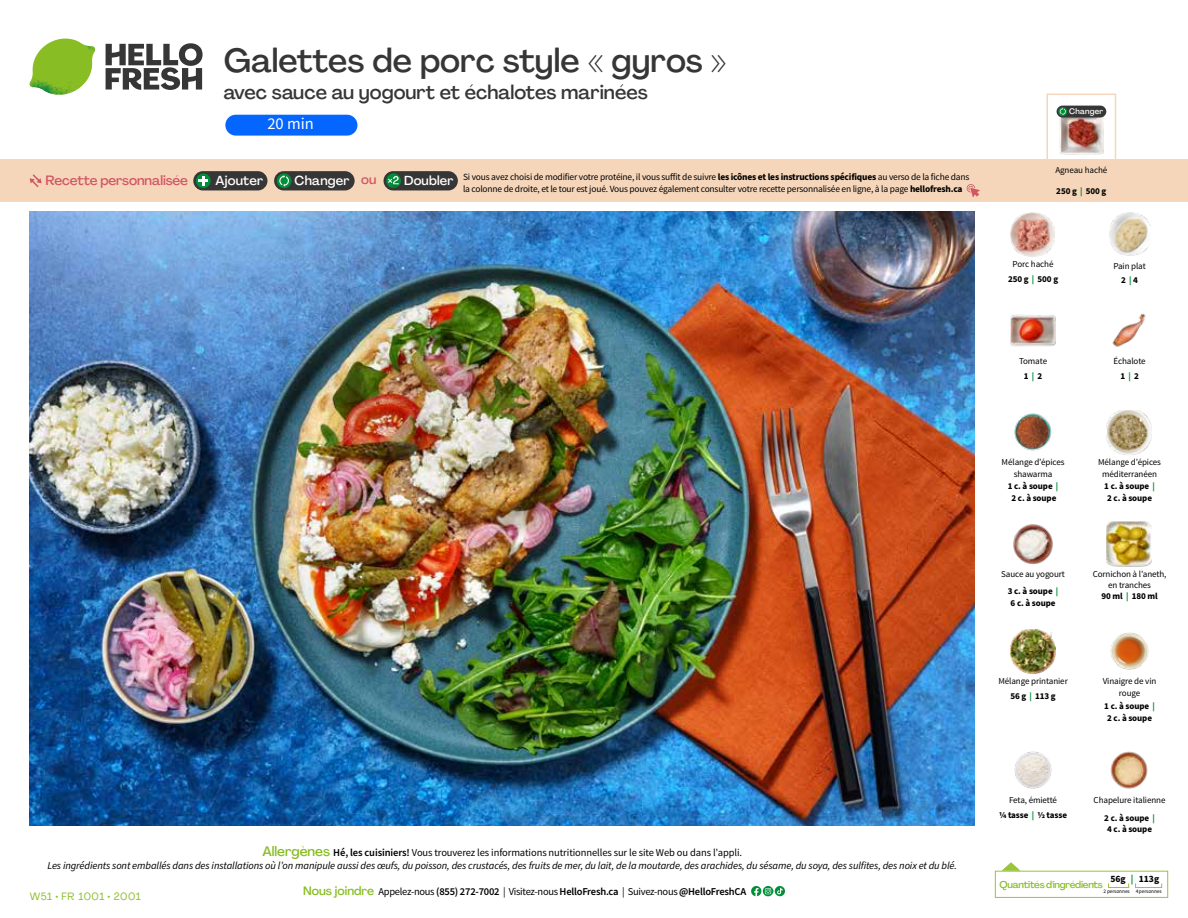
<style>
.page{position:relative;width:1188px;height:918px;background:#fff}
.page>*{position:absolute;margin:0;border:0;box-sizing:border-box;transform-origin:0 0}
.t1{font:500 33px "Agrandir";color:#373636}
.t2{font:500 19.5px "Agrandir";color:#373636}
.t3{font:16.5px "Source Sans Pro";color:#fff}
.t4{font:500 13.35px "Agrandir";letter-spacing:-.01em;color:#d25764}
.t5{font:500 12.9px "Agrandir";letter-spacing:.015em;color:#fff}
.t6{font:italic 10.5px/13.5px "Source Sans Pro";letter-spacing:-.01em;color:#000;text-align:center}
.t7{font:600 10.5px "Source Sans Pro";letter-spacing:-.02em;color:#000}
.t8{font:10.5px "Agrandir";letter-spacing:.05em;color:#89bd24}
.t9{font:500 9.75px "Agrandir";letter-spacing:-.025em;color:#89bd24}
.t10{font:700 9.6px "Source Sans Pro";letter-spacing:-.01em;color:#000}
.t11{font:9.45px/12px "Source Sans Pro";letter-spacing:-.02em;color:#000}
.t12{font:9px/14.9px "Source Sans Pro";letter-spacing:-.01em;color:#000;text-align:center}
.t13{font:700 9px/11.6px "Source Sans Pro";letter-spacing:-.01em;color:#000;text-align:center}
.t14{font:500 7.95px "Agrandir";letter-spacing:.02em;color:#fff}
.t15{font:5.25px "Source Sans Pro";letter-spacing:-.01em;color:#000}
.s1{color:#d25764}
.s2{font-weight:700}
.s3{color:#008e38}
.s4{font-weight:700;color:#008e38}
.s5{font-family:"Agrandir";font-weight:500;font-style:normal;font-size:13.5px;color:#89bd24}
.s6{font-weight:600;font-style:normal}
.s7{font-style:normal}
.s8{font-family:"Agrandir";font-weight:500;font-size:12px;color:#89bd24}
.s9{font-weight:400}
</style>
<div class="page">
<svg style="left:106px;top:43px;width:97px;height:47px"></svg>
<svg style="left:34px;top:39px;width:59px;height:38px"></svg>
<img style="left:65px;top:39px;width:30px;height:25px">
<img style="left:33px;top:60px;width:56px;height:10px">
<img style="left:29px;top:64px;width:58px;height:31px">
<img style="left:64px;top:70px;width:25px;height:24px">
<img style="left:30px;top:211px;width:945px;height:615px">
<svg style="left:775px;top:886px;width:10px;height:10px"></svg>
<svg style="left:751px;top:886px;width:32px;height:10px"></svg>
<svg style="left:1002px;top:862px;width:19px;height:9px"></svg>
<div style="left:995px;top:871px;width:173px;height:27px;border:1px solid #9ac43a"></div>
<div style="left:1108px;top:883px;width:21px;height:5px;border:1px solid #9ac43a"></div>
<div style="left:1135px;top:883px;width:27px;height:5px;border:1px solid #9ac43a"></div>
<img style="left:1011px;top:314px;width:45px;height:33px">
<img style="left:1112px;top:313px;width:34px;height:34px">
<img style="left:1014px;top:413px;width:38px;height:38px">
<img style="left:1106px;top:410px;width:46px;height:45px">
<img style="left:1013px;top:524px;width:40px;height:40px">
<img style="left:1106px;top:522px;width:46px;height:45px">
<img style="left:1011px;top:629px;width:45px;height:46px">
<img style="left:1014px;top:751px;width:38px;height:38px">
<img style="left:1110px;top:751px;width:38px;height:38px">
<img style="left:1109px;top:213px;width:41px;height:42px">
<img style="left:1010px;top:213px;width:44px;height:44px">
<img style="left:1110px;top:632px;width:39px;height:38px">
<div style="left:0;top:160px;width:1188px;height:42px;background:#f5d6bb"></div>
<svg style="left:30px;top:174px;width:12px;height:13px"></svg>
<div style="left:384px;top:171px;width:74px;height:19px;background:#373636;border-radius:10px"></div>
<svg style="left:386px;top:173px;width:15px;height:15px"></svg>
<div style="left:389px;top:180px;width:11px;height:11px;background:#000;opacity:.35"></div>
<svg style="left:387px;top:176px;width:12px;height:8px"></svg>
<div style="left:274px;top:171px;width:81px;height:19px;background:#373636;border-radius:10px"></div>
<svg style="left:277px;top:173px;width:15px;height:15px"></svg>
<svg style="left:279px;top:175px;width:10px;height:12px"></svg>
<div style="left:193px;top:171px;width:74px;height:19px;background:#373636;border-radius:10px"></div>
<svg style="left:196px;top:173px;width:15px;height:15px"></svg>
<svg style="left:198px;top:176px;width:10px;height:10px"></svg>
<svg style="left:967px;top:184px;width:13px;height:13px"></svg>
<div style="left:1046px;top:94px;width:70px;height:69px;border:2px solid #f5d6bb"></div>
<img style="left:1060px;top:117px;width:43px;height:38px">
<div style="left:1057px;top:106px;width:49px;height:11px;background:#373636;border-radius:6px"></div>
<svg style="left:1058px;top:107px;width:9px;height:9px"></svg>
<svg style="left:1060px;top:108px;width:6px;height:7px"></svg>
<div style="left:225px;top:115px;width:132px;height:21px;background:#0565ff;border-radius:10px"></div>
<h1 class="t1" style="left:224px;top:40px;width:504px">Galettes de porc style « gyros »</h1>
<h2 class="t2" style="left:224px;top:80px;width:426px">avec sauce au yogourt et échalotes marinées</h2>
<h3 class="t3" style="left:267px;top:113px;width:48px">20 min</h3>
<h3 class="t4" style="left:46px;top:172px;width:144px">Recette personnalisée</h3>
<h3 class="t5" style="left:216px;top:172px;width:49px">Ajouter</h3>
<h3 class="t5" style="left:295px;top:172px;width:83px">Changer <span class="s1">ou</span></h3>
<h3 class="t5" style="left:404px;top:172px;width:51px">Doubler</h3>
<p class="t11" style="left:463px;top:171px;width:508px">Si vous avez choisi de modifier votre protéine, il vous suffit de suivre <span class="s2">les icônes et les instructions spécifiques</span> au verso de la fiche dans la colonne de droite, et le tour est joué. Vous pouvez également consulter votre recette personnalisée en ligne, à la page <span class="s2">hellofresh.ca</span></p>
<p class="t14" style="left:1069px;top:106px;width:35px">Changer</p>
<p class="t12" style="left:1055px;top:163px;width:53px">Agneau haché</p>
<p class="t13" style="left:1056px;top:185px;width:52px">250 g <span class="s3">|</span> 500 g</p>
<p class="t12" style="left:1008px;top:257px;width:52px">Porc haché<br><span class="s2">250 g</span> <span class="s4">|</span> <span class="s2">500 g</span></p>
<p class="t12" style="left:1113px;top:258px;width:34px">Pain plat<br><span class="s2">2</span> <span class="s4">|</span> <span class="s2">4</span></p>
<p class="t12" style="left:1019px;top:354px;width:30px">Tomate<br><span class="s2">1</span> <span class="s4">|</span> <span class="s2">2</span></p>
<p class="t12" style="left:1113px;top:354px;width:34px">Échalote<br><span class="s2">1</span> <span class="s4">|</span> <span class="s2">2</span></p>
<p class="t6" style="left:47px;top:846px;width:911px"><span class="s5">Allergènes</span> <span class="s6">Hé, les cuisiniers!</span> <span class="s7">Vous trouverez les informations nutritionnelles sur le site Web ou dans l’appli.<br></span>Les ingrédients sont emballés dans des installations où l’on manipule aussi des œufs, du poisson, des crustacés, des fruits de mer, du lait, de la moutarde, des arachides, du sésame, du soya, des sulfites, des noix et du blé.</p>
<p class="t8" style="left:30px;top:890px;width:113px">W51 • FR 1001 • 2001</p>
<p class="t7" style="left:303px;top:885px;width:445px"><span class="s8">Nous joindre</span> <span class="s9">Appelez-nous</span> (855) 272-7002 <span class="s9">| Visitez-nous</span> HelloFresh.ca <span class="s9">| Suivez-nous</span> @HelloFreshCA</p>
<p class="t12" style="left:1002px;top:457px;width:64px;line-height:11.7px">Mélange d’épices shawarma<br><span class="s2">1 c. à soupe</span> <span class="s4">|<br></span><span class="s2">2 c. à soupe</span></p>
<p class="t12" style="left:1098px;top:457px;width:64px;line-height:11.7px">Mélange d’épices méditerranéen<br><span class="s2">1 c. à soupe</span> <span class="s4">|<br></span><span class="s2">2 c. à soupe</span></p>
<p class="t12" style="left:1001px;top:566px;width:65px;line-height:17.2px">Sauce au yogourt<br><span class="s2">3 c. à soupe</span> <span class="s4">|</span></p>
<p class="t13" style="left:1011px;top:597px;width:46px">6 c. à soupe</p>
<p class="t12" style="left:1093px;top:569px;width:75px;line-height:11.1px">Cornichon à l’aneth, en tranches<br><span class="s2">90 ml</span> <span class="s4">|</span> <span class="s2">180 ml</span></p>
<p class="t12" style="left:998px;top:674px;width:71px">Mélange printanier<br><span class="s2">56 g</span> <span class="s4">|</span> <span class="s2">113 g</span></p>
<p class="t12" style="left:1103px;top:676px;width:55px;line-height:11.6px">Vinaigre de vin rouge</p>
<p class="t13" style="left:1104px;top:701px;width:52px">1 c. à soupe <span class="s3">|<br></span>2 c. à soupe</p>
<p class="t12" style="left:999px;top:793px;width:69px">Feta, émietté<br><span class="s2">¼ tasse</span> <span class="s4">|</span> <span class="s2">½ tasse</span></p>
<p class="t12" style="left:1094px;top:792px;width:73px;line-height:17.2px">Chapelure italienne<br><span class="s2">2 c. à soupe</span> <span class="s4">|</span></p>
<p class="t13" style="left:1107px;top:824px;width:46px">4 c. à soupe</p>
<p class="t10" style="left:1110px;top:872px;width:50px">56g <span class="s3">|</span> 113g</p>
<p class="t15" style="left:1103px;top:888px;width:60px">2 personnes 4 personnes</p>
<p class="t9" style="left:1000px;top:878px;width:105px">Quantités d'ingrédients</p>
</div>
